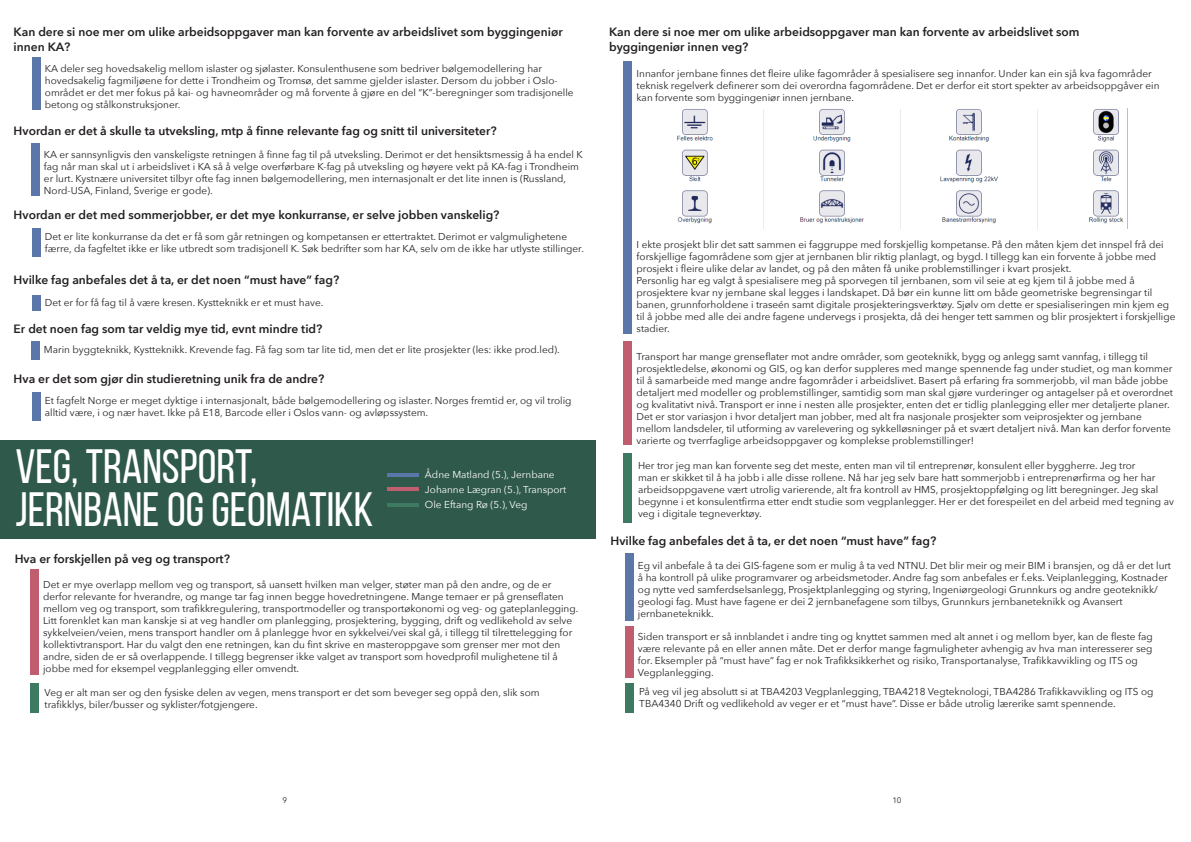
<style>
.page{position:relative;width:1191px;height:842px;background:#fff}
.page>*{position:absolute;margin:0;border:0;box-sizing:border-box;transform-origin:0 0}
.t1{font:48px/43px "Bebas Neue";color:#fff}
.t2{font:600 12px/14.4px "Avenir Next";color:#231f20}
.t3{font:10px/12px "Avenir Next";color:#231f20}
.t4{font:10px "Avenir Next";color:#fff}
.t5{font:8px "Avenir Next";color:#231f20}
</style>
<div class="page">
<div style="left:32px;top:58px;width:8px;height:52px;background:#5b76a9"></div>
<div style="left:31px;top:144px;width:8px;height:52px;background:#5b76a9"></div>
<div style="left:32px;top:228px;width:8px;height:28px;background:#5b76a9"></div>
<div style="left:32px;top:295px;width:8px;height:15px;background:#5b76a9"></div>
<div style="left:31px;top:341px;width:8px;height:19px;background:#5b76a9"></div>
<div style="left:32px;top:392px;width:8px;height:29px;background:#5b76a9"></div>
<div style="left:624px;top:61px;width:8px;height:273px;background:#5b76a9"></div>
<div style="left:624px;top:342px;width:8px;height:103px;background:#c05e70"></div>
<div style="left:624px;top:453px;width:8px;height:69px;background:#3d7a61"></div>
<img style="left:677px;top:109px;width:447px;height:119px">
<div style="left:30px;top:569px;width:9px;height:105px;background:#c05e70"></div>
<div style="left:30px;top:683px;width:9px;height:30px;background:#3d7a61"></div>
<div style="left:625px;top:554px;width:8px;height:67px;background:#5b76a9"></div>
<div style="left:625px;top:626px;width:8px;height:52px;background:#c05e70"></div>
<div style="left:625px;top:683px;width:8px;height:29px;background:#3d7a61"></div>
<div style="left:0;top:440px;width:595px;height:99px;background:#2f594a"></div>
<hr style="left:387px;top:473px;width:32px;height:4px;background:#5b76a9">
<hr style="left:387px;top:503px;width:32px;height:4px;background:#3d7a61">
<hr style="left:387px;top:487px;width:32px;height:4px;background:#c05e70">
<p class="t2" style="left:14px;top:25px;width:550px">Kan dere si noe mer om ulike arbeidsoppgaver man kan forvente av arbeidslivet som byggingeniør innen KA?</p>
<p class="t3" style="left:45px;top:62px;width:530px">KA deler seg hovedsakelig mellom islaster og sjølaster. Konsulenthusene som bedriver bølgemodellering har hovedsakelig fagmiljøene for dette i Trondheim og Tromsø, det samme gjelder islaster. Dersom du jobber i Oslo&shy;området er det mer fokus på kai- og havneområder og må forvente å gjøre en del “K”-beregninger som tradisjonelle betong og stålkonstruksjoner.</p>
<p class="t2" style="left:14px;top:124px;width:484px">Hvordan er det å skulle ta utveksling, mtp å finne relevante fag og snitt til universiteter?</p>
<p class="t3" style="left:44px;top:148px;width:540px">KA er sannsynligvis den vanskeligste retningen å finne fag til på utveksling. Derimot er det hensiktsmessig å ha endel K fag når man skal ut i arbeidslivet i KA så å velge overførbare K-fag på utveksling og høyere vekt på KA-fag i Trondheim er lurt. Kystnære universitet tilbyr ofte fag innen bølgemodellering, men internasjonalt er det lite innen is (Russland, Nord-USA, Finland, Sverige er gode).</p>
<p class="t2" style="left:14px;top:207px;width:487px">Hvordan er det med sommerjobber, er det mye konkurranse, er selve jobben vanskelig?</p>
<p class="t3" style="left:45px;top:230px;width:540px">Det er lite konkurranse da det er få som går retningen og kompetansen er ettertraktet. Derimot er valgmulighetene færre, da fagfeltet ikke er like utbredt som tradisjonell K. Søk bedrifter som har KA, selv om de ikke har utlyste stillinger.</p>
<p class="t2" style="left:14px;top:272px;width:327px">Hvilke fag anbefales det å ta, er det noen “must have” fag?</p>
<p class="t3" style="left:45px;top:297px;width:280px">Det er for få fag til å være kresen. Kystteknikk er et must have.</p>
<p class="t2" style="left:14px;top:321px;width:310px">Er det noen fag som tar veldig mye tid, evnt mindre tid?</p>
<p class="t3" style="left:44px;top:343px;width:517px">Marin byggteknikk, Kystteknikk. Krevende fag. Få fag som tar lite tid, men det er lite prosjekter (les: ikke prod.led).</p>
<p class="t2" style="left:14px;top:371px;width:312px">Hva er det som gjør din studieretning unik fra de andre?</p>
<p class="t3" style="left:45px;top:394px;width:528px">Et fagfelt Norge er meget dyktige i internasjonalt, både bølgemodellering og islaster. Norges fremtid er, og vil trolig alltid være, i og nær havet. Ikke på E18, Barcode eller i Oslos vann- og avløpssystem.</p>
<p class="t1" style="left:15px;top:445px;width:359px">VEG, TRANSPORT,<br>JERNBANE OG GEOMATIKK</p>
<p class="t4" style="left:425px;top:466px;width:131px">Ådne Matland (5.), Jernbane</p>
<p class="t4" style="left:425px;top:481px;width:143px">Johanne Lægran (5.), Transport</p>
<p class="t4" style="left:425px;top:496px;width:104px">Ole Eftang Rø (5.), Veg</p>
<p class="t2" style="left:15px;top:551px;width:217px">Hva er forskjellen på veg og transport?</p>
<p class="t3" style="left:43px;top:578px;width:537px">Det er mye overlapp mellom veg og transport, så uansett hvilken man velger, støter man på den andre, og de er derfor relevante for hverandre, og mange tar fag innen begge hovedretningene. Mange temaer er på grenseflaten mellom veg og transport, som trafikkregulering, transportmodeller og transportøkonomi og veg- og gateplanlegging.<br>Litt forenklet kan man kanskje si at veg handler om planlegging, prosjektering, bygging, drift og vedlikehold av selve sykkelveien/veien, mens transport handler om å planlegge hvor en sykkelvei/vei skal gå, i tillegg til tilrettelegging for kollektivtransport. Har du valgt den ene retningen, kan du fint skrive en masteroppgave som grenser mer mot den andre, siden de er så overlappende. I tillegg begrenser ikke valget av transport som hovedprofil mulighetene til å jobbe med for eksempel vegplanlegging eller omvendt.</p>
<p class="t3" style="left:45px;top:686px;width:496px">Veg er alt man ser og den fysiske delen av vegen, mens transport er det som beveger seg oppå den, slik som trafikklys, biler/busser og syklister/fotgjengere.</p>
<p class="t2" style="left:609px;top:25px;width:472px">Kan dere si noe mer om ulike arbeidsoppgaver man kan forvente av arbeidslivet som byggingeniør innen veg?</p>
<p class="t3" style="left:636px;top:67px;width:524px">Innanfor jernbane finnes det fleire ulike fagområder å spesialisere seg innanfor. Under kan ein sjå kva fagområder teknisk regelverk definerer som dei overordna fagområdene. Det er derfor eit stort spekter av arbeidsoppgåver ein kan forvente som byggingeniør innen jernbane.</p>
<p class="t3" style="left:636px;top:238px;width:528px">I ekte prosjekt blir det satt sammen ei faggruppe med forskjellig kompetanse. På den måten kjem det innspel frå dei forskjellige fagområdene som gjer at jernbanen blir riktig planlagt, og bygd. I tillegg kan ein forvente å jobbe med prosjekt i fleire ulike delar av landet, og på den måten få unike problemstillinger i kvart prosjekt.</p>
<p class="t3" style="left:636px;top:274px;width:540px">Personlig har eg valgt å spesialisere meg på sporvegen til jernbanen, som vil seie at eg kjem til å jobbe med å prosjektere kvar ny jernbane skal legges i landskapet. Då bør ein kunne litt om både geometriske begrensingar til banen, grunnforholdene i traseén samt digitale prosjekteringsverktøy. Sjølv om dette er spesialiseringen min kjem eg til å jobbe med alle dei andre fagene undervegs i prosjekta, då dei henger tett sammen og blir prosjektert i forskjellige stadier.</p>
<p class="t3" style="left:636px;top:350px;width:538px">Transport har mange grenseflater mot andre områder, som geoteknikk, bygg og anlegg samt vannfag, i tillegg til prosjektledelse, økonomi og GIS, og kan derfor suppleres med mange spennende fag under studiet, og man kommer til å samarbeide med mange andre fagområder i arbeidslivet. Basert på erfaring fra sommerjobb, vil man både jobbe detaljert med modeller og problemstillinger, samtidig som man skal gjøre vurderinger og antagelser på et overordnet og kvalitativt nivå. Transport er inne i nesten alle prosjekter, enten det er tidlig planlegging eller mer detaljerte planer.<br>Det er stor variasjon i hvor detaljert man jobber, med alt fra nasjonale prosjekter som veiprosjekter og jernbane mellom landsdeler, til utforming av varelevering og sykkelløsninger på et svært detaljert nivå. Man kan derfor forvente varierte og tverrfaglige arbeidsoppgaver og komplekse problemstillinger!</p>
<p class="t3" style="left:638px;top:459px;width:537px">Her tror jeg man kan forvente seg det meste, enten man vil til entreprenør, konsulent eller byggherre. Jeg tror<br>man er skikket til å ha jobb i alle disse rollene. Nå har jeg selv bare hatt sommerjobb i entreprenørfirma og her har arbeidsoppgavene vært utrolig varierende, alt fra kontroll av HMS, prosjektoppfølging og litt beregninger. Jeg skal begynne i et konsulentfirma etter endt studie som vegplanlegger. Her er det forespeilet en del arbeid med tegning av veg i digitale tegneverktøy.</p>
<p class="t2" style="left:610px;top:533px;width:327px">Hvilke fag anbefales det å ta, er det noen “must have” fag?</p>
<p class="t3" style="left:638px;top:559px;width:535px">Eg vil anbefale å ta dei GIS-fagene som er mulig å ta ved NTNU. Det blir meir og meir BIM i bransjen, og då er det lurt å ha kontroll på ulike programvarer og arbeidsmetoder. Andre fag som anbefales er f.eks. Veiplanlegging, Kostnader og nytte ved samferdselsanlegg, Prosjektplanlegging og styring, Ingeniørgeologi Grunnkurs og andre geoteknikk/ geologi fag. Must have fagene er dei 2 jernbanefagene som tilbys, Grunnkurs jernbaneteknikk og Avansert jernbaneteknikk.</p>
<p class="t3" style="left:638px;top:630px;width:516px">Siden transport er så innblandet i andre ting og knyttet sammen med alt annet i og mellom byer, kan de fleste fag være relevante på en eller annen måte. Det er derfor mange fagmuligheter avhengig av hva man interesserer seg for. Eksempler på “must have” fag er nok Trafikksikkerhet og risiko, Transportanalyse, Trafikkavvikling og ITS og Vegplanlegging.</p>
<p class="t3" style="left:639px;top:685px;width:516px">På veg vil jeg absolutt si at TBA4203 Vegplanlegging, TBA4218 Vegteknologi, TBA4286 Trafikkavvikling og ITS og<br>TBA4340 Drift og vedlikehold av veger er et “must have”. Disse er både utrolig lærerike samt spennende.</p>
<p class="t5" style="left:283px;top:793px;width:6px">9</p>
<p class="t5" style="left:892px;top:793px;width:11px">10</p>
</div>
